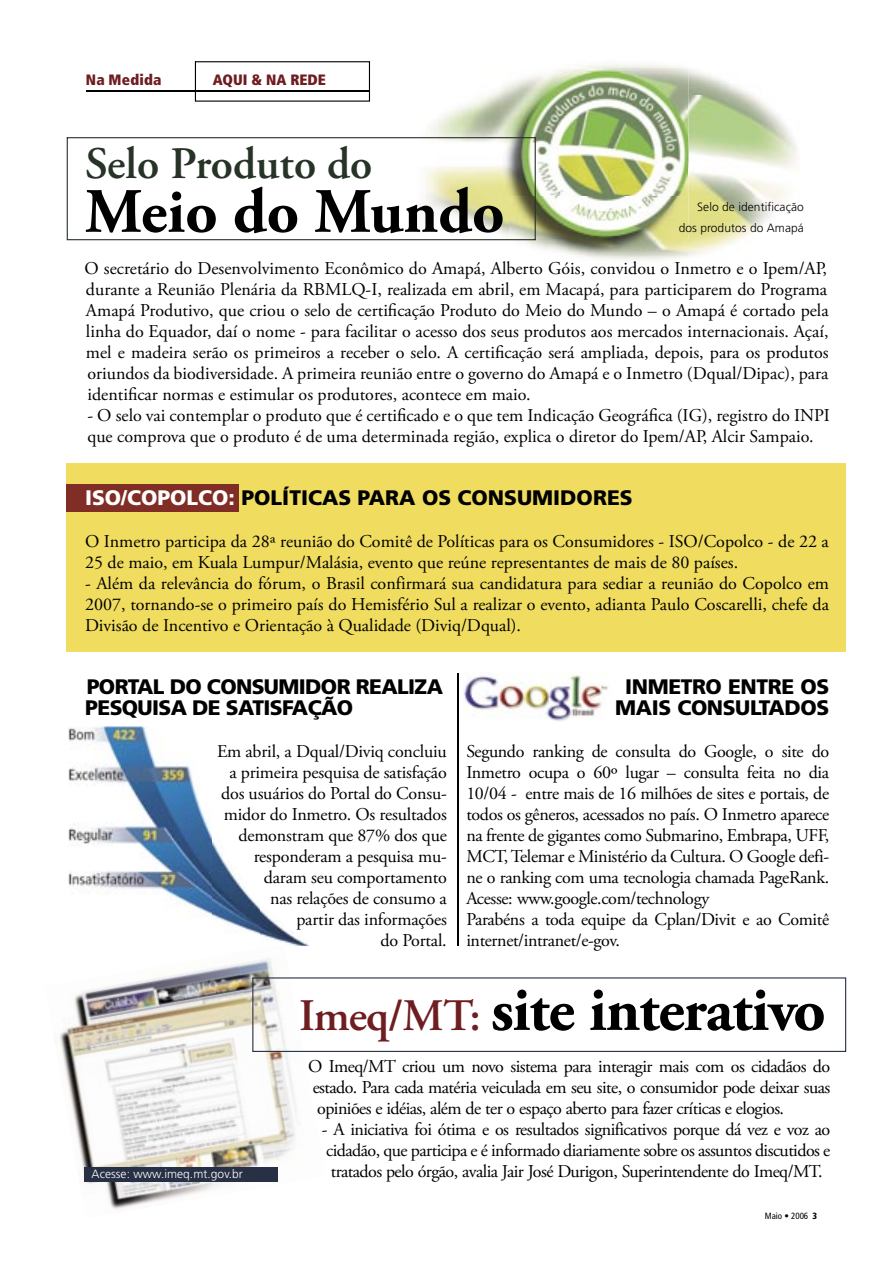
<style>
.page{position:relative;width:893px;height:1263px;background:#fff}
.page>*{position:absolute;margin:0;border:0;box-sizing:border-box;transform-origin:0 0}
.t1{font:700 63px "Adobe Garamond Pro";letter-spacing:-.02em;color:#000}
.t2{font:700 63px "Adobe Garamond Pro";color:#000}
.t3{font:600 45px "Adobe Garamond Pro";color:#273327}
.t4{font:900 21px/21px "Frutiger";letter-spacing:-.02em;color:#000;text-align:center}
.t5{font:900 21px "Frutiger";color:#000}
.t6{font:18px/21px "Adobe Garamond Pro";letter-spacing:-.01em;color:#000;text-align:justify}
.t7{font:900 condensed 15px "Frutiger";color:#6e1d21}
.t8{font:300 12px/21px "Frutiger";letter-spacing:.005em;color:#000;text-align:right}
.t9{font:300 12px "Frutiger";letter-spacing:.005em;color:#fff}
.t10{font:condensed 9px "Frutiger";color:#000}
.s1{color:#fff}
.s2{font-weight:600;font-size:45px;color:#6e1d21}
.s3{font-weight:900}
</style>
<div class="page">
<img style="left:59px;top:964px;width:178px;height:174px">
<img style="left:237px;top:946px;width:70px;height:214px">
<img style="left:78px;top:1138px;width:200px;height:71px">
<div style="left:85px;top:1167px;width:193px;height:14px;background:#283046"></div>
<img style="left:492px;top:63px;width:259px;height:32px">
<img style="left:688px;top:95px;width:109px;height:161px">
<div style="left:66px;top:463px;width:780px;height:189px;background:#f0dc5e"></div>
<img style="left:464px;top:674px;width:144px;height:47px">
<img style="left:502px;top:72px;width:46px;height:177px">
<img style="left:548px;top:239px;width:140px;height:18px">
<img style="left:509px;top:68px;width:179px;height:4px">
<img style="left:509px;top:72px;width:179px;height:167px">
<div style="left:66px;top:485px;width:173px;height:27px;background:#802e25"></div>
<svg style="left:195px;top:61px;width:175px;height:41px"></svg>
<hr style="left:86px;top:90px;width:284px;height:1px;background:#000">
<hr style="left:457px;top:673px;width:1px;height:272px;background:#000">
<svg style="left:67px;top:137px;width:469px;height:103px"></svg>
<svg style="left:252px;top:977px;width:594px;height:75px"></svg>
<img style="left:68px;top:726px;width:145px;height:191px">
<img style="left:213px;top:841px;width:48px;height:94px">
<img style="left:261px;top:906px;width:48px;height:40px">
<svg style="left:273px;top:944px;width:12px;height:2px"></svg>
<p class="t7" style="left:86px;top:70px;width:77px">Na Medida</p>
<p class="t7" style="left:213px;top:70px;width:115px">AQUI &amp; NA REDE</p>
<h2 class="t3" style="left:85px;top:138px;width:289px">Selo Produto do</h2>
<h1 class="t2" style="left:85px;top:175px;width:421px">Meio do Mundo</h1>
<p class="t8" style="left:679px;top:197px;width:127px">Selo de identificação dos produtos do Amapá</p>
<p class="t6" style="left:84px;top:258px;width:746px">O secretário do Desenvolvimento Econômico do Amapá, Alberto Góis, convidou o Inmetro e o Ipem/AP, durante a Reunião Plenária da RBMLQ-I, realizada em abril, em Macapá, para participarem do Programa Amapá Produtivo, que criou o selo de certificação Produto do Meio do Mundo – o Amapá é cortado pela linha do Equador, daí o nome - para facilitar o acesso dos seus produtos aos mercados internacionais. Açaí, mel e madeira serão os primeiros a receber o selo. A certificação será ampliada, depois, para os produtos oriundos da biodiversidade. A primeira reunião entre o governo do Amapá e o Inmetro (Dqual/Dipac), para identificar normas e estimular os produtores, acontece em maio.</p>
<p class="t6" style="left:87px;top:405px;width:744px">- O selo vai contemplar o produto que é certificado e o que tem Indicação Geográfica (IG), registro do INPI que comprova que o produto é de uma determinada região, explica o diretor do Ipem/AP, Alcir Sampaio.</p>
<p class="t5" style="left:85px;top:485px;width:549px"><span class="s1">ISO/COPOLCO:</span> POLÍTICAS PARA OS CONSUMIDORES</p>
<p class="t6" style="left:85px;top:531px;width:745px">O Inmetro participa da 28ª reunião do Comitê de Políticas para os Consumidores - ISO/Copolco - de 22 a<br>25 de maio, em Kuala Lumpur/Malásia, evento que reúne representantes de mais de 80 países.</p>
<p class="t6" style="left:85px;top:573px;width:745px">- Além da relevância do fórum, o Brasil confirmará sua candidatura para sediar a reunião do Copolco em 2007, tornando-se o primeiro país do Hemisfério Sul a realizar o evento, adianta Paulo Coscarelli, chefe da Divisão de Incentivo e Orientação à Qualidade (Diviq/Dqual).</p>
<p class="t4" style="left:85px;top:676px;width:359px;text-align:left">PORTAL DO CONSUMIDOR REALIZA<br>PESQUISA DE SATISFAÇÃO</p>
<p class="t6" style="left:217px;top:741px;width:231px;text-align:right">Em abril, a Dqual/Diviq concluiu a primeira pesquisa de satisfação dos usuários do Portal do Consu&shy;midor do Inmetro. Os resultados demonstram que 87% dos que responderam a pesquisa mu&shy;daram seu comportamento<br>nas relações de consumo a<br>partir das informações<br>do Portal.</p>
<p class="t4" style="left:615px;top:676px;width:215px">INMETRO ENTRE OS<br>MAIS CONSULTADOS</p>
<p class="t6" style="left:466px;top:741px;width:364px;text-align:left">Segundo ranking de consulta do Google, o site do Inmetro ocupa o 60º lugar – consulta feita no dia 10/04 - entre mais de 16 milhões de sites e portais, de todos os gêneros, acessados no país. O Inmetro aparece na frente de gigantes como Submarino, Embrapa, UFF, MCT, Telemar e Ministério da Cultura. O Google defi&shy;ne o ranking com uma tecnologia chamada PageRank.<br>Acesse: www.google.com/technology<br>Parabéns a toda equipe da Cplan/Divit e ao Comitê internet/intranet/e-gov.</p>
<p class="t9" style="left:92px;top:1167px;width:153px">Acesse: www.imeq.mt.gov.br</p>
<h1 class="t1" style="left:299px;top:973px;width:528px"><span class="s2">Imeq/MT:</span> site interativo</h1>
<p class="t6" style="left:308px;top:1056px;width:524px">O Imeq/MT criou um novo sistema para interagir mais com os cidadãos do estado. Para cada matéria veiculada em seu site, o consumidor pode deixar suas opiniões e idéias, além de ter o espaço aberto para fazer críticas e elogios.</p>
<p class="t6" style="left:322px;top:1119px;width:510px">- A iniciativa foi ótima e os resultados significativos porque dá vez e voz ao cidadão, que participa e é informado diariamente sobre os assuntos discutidos e tratados pelo órgão, avalia Jair José Durigon, Superintendente do Imeq/MT.</p>
<p class="t10" style="left:765px;top:1210px;width:54px">Maio • 2006 <span class="s3">3</span></p>
</div>
